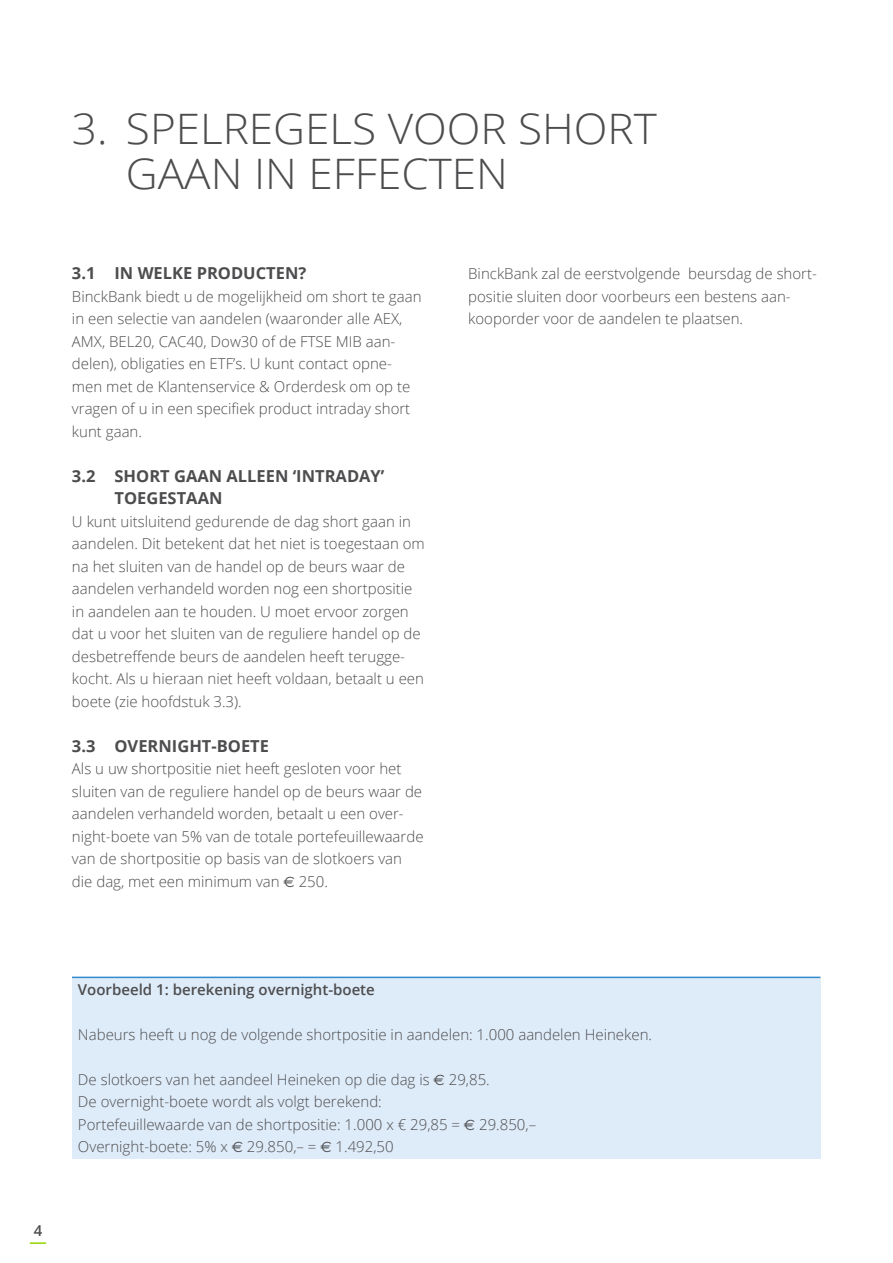
<style>
.page{position:relative;width:893px;height:1263px;background:#fff}
.page>*{position:absolute;margin:0;border:0;box-sizing:border-box;transform-origin:0 0}
.t1{font:300 42px/45px "Open Sans";color:#4d4d4f;scale:1.05 1}
.t2{font:700 16.5px/22.5px "Open Sans";color:#4d4d4f}
.t3{font:300 15px/22.5px "Open Sans";color:#4d4d4f}
.t4{font:600 15px "Open Sans";color:#4d4d4f}
.s1{font-family:"Euro Sans";font-weight:400}
</style>
<div class="page">
<svg style="left:30px;top:1242px;width:16px;height:2px"></svg>
<div style="left:72px;top:977px;width:748px;height:181px;background:#deebf8"></div>
<hr style="left:72px;top:977px;width:748px;height:1px;background:#328aca">
<h1 class="t1" style="left:126px;top:105px;width:507px;text-indent:-54px">3. SPELREGELS VOOR SHORT<br>GAAN IN EFFECTEN</h1>
<p class="t2" style="left:72px;top:261px;width:236px">3.1 IN WELKE PRODUCTEN?</p>
<p class="t3" style="left:72px;top:284px;width:351px">BinckBank biedt u de mogelijkheid om short te gaan in een selectie van aandelen (waaronder alle AEX, AMX, BEL20, CAC40, Dow30 of de FTSE MIB aan&shy;delen), obligaties en ETF’s. U kunt contact opne&shy;men met de Klantenservice &amp; Orderdesk om op te vragen of u in een specifiek product intraday short kunt gaan.</p>
<p class="t2" style="left:115px;top:464px;width:271px;text-indent:-43px">3.2 SHORT GAAN ALLEEN ‘INTRADAY’<br>TOEGESTAAN</p>
<p class="t3" style="left:72px;top:509px;width:354px">U kunt uitsluitend gedurende de dag short gaan in aandelen. Dit betekent dat het niet is toegestaan om na het sluiten van de handel op de beurs waar de aandelen verhandeld worden nog een shortpositie in aandelen aan te houden. U moet ervoor zorgen dat u voor het sluiten van de reguliere handel op de desbetreffende beurs de aandelen heeft terugge&shy;kocht. Als u hieraan niet heeft voldaan, betaalt u een boete (zie hoofdstuk 3.3).</p>
<p class="t2" style="left:72px;top:734px;width:199px">3.3 OVERNIGHT-BOETE</p>
<p class="t3" style="left:72px;top:757px;width:353px">Als u uw shortpositie niet heeft gesloten voor het sluiten van de reguliere handel op de beurs waar de aandelen verhandeld worden, betaalt u een over&shy;night-boete van 5% van de totale portefeuillewaarde van de shortpositie op basis van de slotkoers van die dag, met een minimum van <span class="s1">€</span> 250.</p>
<p class="t3" style="left:468px;top:262px;width:350px">BinckBank zal de eerstvolgende beursdag de short&shy;positie sluiten door voorbeurs een bestens aan&shy;kooporder voor de aandelen te plaatsen.</p>
<p class="t4" style="left:34px;top:1220px;width:10px">4</p>
<p class="t4" style="left:78px;top:979px;width:298px">Voorbeeld 1: berekening overnight-boete</p>
<p class="t3" style="left:78px;top:1023px;width:576px">Nabeurs heeft u nog de volgende shortpositie in aandelen: 1.000 aandelen Heineken.</p>
<p class="t3" style="left:78px;top:1068px;width:460px">De slotkoers van het aandeel Heineken op die dag is <span class="s1">€</span> 29,85.<br>De overnight-boete wordt als volgt berekend:<br>Portefeuillewaarde van de shortpositie: 1.000 x € 29,85 = <span class="s1">€</span> 29.850,– Overnight-boete: 5% x <span class="s1">€</span> 29.850,– = <span class="s1">€</span> 1.492,50</p>
</div>
